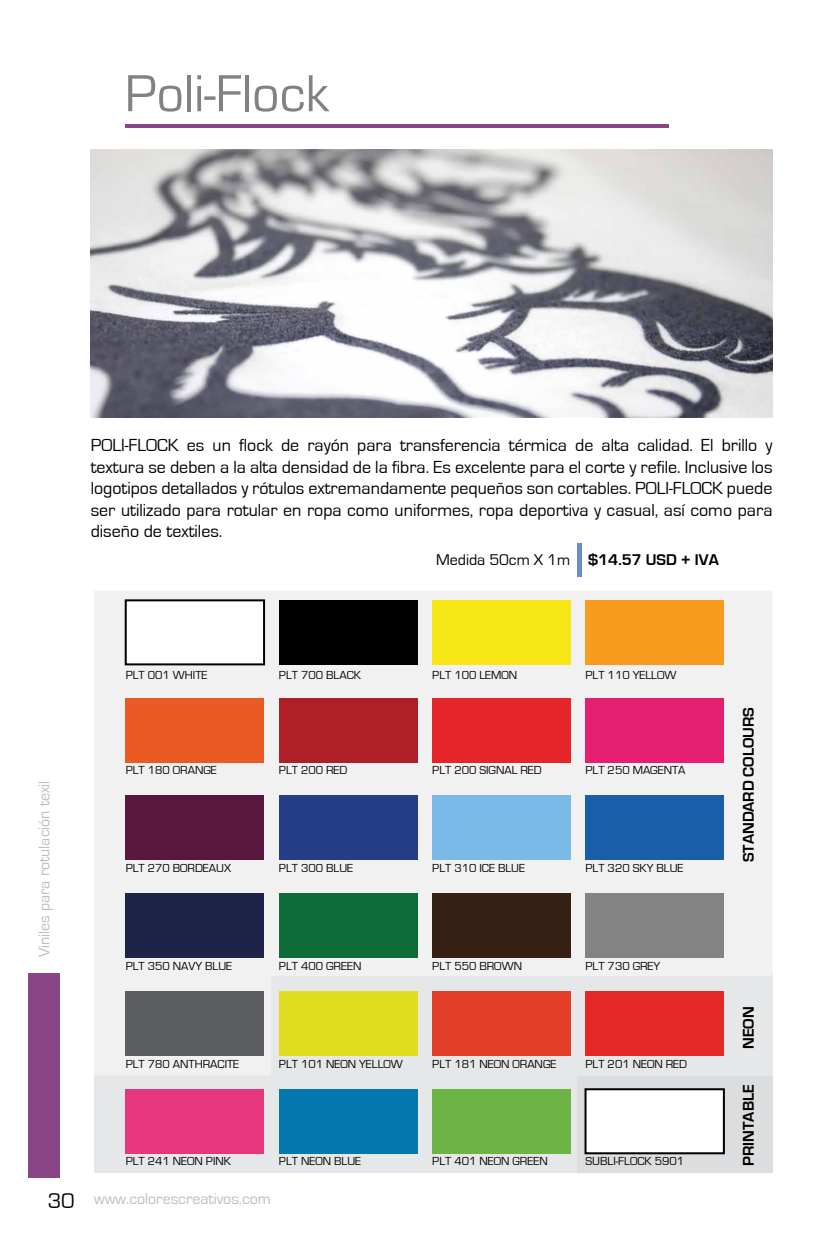
<style>
.page{position:relative;width:828px;height:1259px;background:#fff}
.page>*{position:absolute;margin:0;border:0;box-sizing:border-box;transform-origin:0 0}
.t1{font:54px "Eurostile";color:#808285}
.t2{font:18px/21.6px "Eurostile";color:#000;text-align:justify}
.t3{font:16px "Eurostile";color:#bcbec0}
.t4{font:700 16px "Eurostile";color:#000}
.t5{font:16px "Eurostile";color:#000}
.t6{font:12px "Eurostile";color:#000}
.s1{font-weight:700}
.s2{font-size:22px;color:#000}
</style>
<div class="page">
<div style="left:94px;top:972px;width:678px;height:201px;background:#e6e7e8"></div>
<div style="left:577px;top:1076px;width:195px;height:97px;background:#dcddde"></div>
<svg style="left:94px;top:591px;width:678px;height:484px;fill:#f1f1f2"></svg>
<div style="left:28px;top:972px;width:32px;height:205px;background:#894687"></div>
<hr style="left:125px;top:125px;width:543px;height:3px;background:#894687">
<img style="left:91px;top:149px;width:681px;height:268px">
<div style="left:125px;top:599px;width:140px;height:66px;background:#fff;border:2px solid #000"></div>
<div style="left:126px;top:698px;width:138px;height:64px;background:#e95a25"></div>
<div style="left:126px;top:796px;width:138px;height:64px;background:#5a173e"></div>
<div style="left:126px;top:893px;width:138px;height:64px;background:#1d2448"></div>
<div style="left:126px;top:991px;width:138px;height:64px;background:#5c5d61"></div>
<div style="left:126px;top:1089px;width:138px;height:64px;background:#e7367c"></div>
<div style="left:279px;top:600px;width:138px;height:64px;background:#000"></div>
<div style="left:279px;top:698px;width:138px;height:64px;background:#af1f28"></div>
<div style="left:279px;top:796px;width:138px;height:64px;background:#253d87"></div>
<div style="left:279px;top:893px;width:138px;height:64px;background:#0d6b37"></div>
<div style="left:279px;top:991px;width:138px;height:64px;background:#e0dd20"></div>
<div style="left:279px;top:1089px;width:138px;height:64px;background:#0377ae"></div>
<div style="left:432px;top:600px;width:138px;height:64px;background:#f7e716"></div>
<div style="left:432px;top:698px;width:138px;height:64px;background:#e4252a"></div>
<div style="left:432px;top:796px;width:138px;height:64px;background:#79bbe6"></div>
<div style="left:432px;top:893px;width:138px;height:64px;background:#361f13"></div>
<div style="left:432px;top:991px;width:138px;height:64px;background:#e43e26"></div>
<div style="left:432px;top:1089px;width:138px;height:64px;background:#6cb545"></div>
<div style="left:585px;top:600px;width:139px;height:64px;background:#f89b1f"></div>
<div style="left:585px;top:698px;width:139px;height:64px;background:#e52071"></div>
<div style="left:585px;top:796px;width:139px;height:64px;background:#195ea9"></div>
<div style="left:585px;top:893px;width:139px;height:64px;background:#838383"></div>
<div style="left:585px;top:991px;width:139px;height:64px;background:#e32827"></div>
<div style="left:585px;top:1089px;width:139px;height:64px;background:#fff"></div>
<div style="left:584px;top:1088px;width:141px;height:66px;border:2px solid #000"></div>
<hr style="left:577px;top:543px;width:4px;height:34px;background:#6c8cc7">
<h1 class="t1" style="left:125px;top:64px;width:206px">Poli-Flock</h1>
<p class="t2" style="left:91px;top:435px;width:683px">POLI-FLOCK es un flock de rayón para transferencia térmica de alta calidad. El brillo y textura se deben a la alta densidad de la fibra. Es excelente para el corte y refile. Inclusive los logotipos detallados y rótulos extremandamente pequeños son cortables. POLI-FLOCK puede ser utilizado para rotular en ropa como uniformes, ropa deportiva y casual, así como para diseño de textiles.</p>
<p class="t5" style="left:436px;top:551px;width:284px">Medida 50cm X 1m <span class="s1">$14.57 USD + IVA</span></p>
<p class="t6" style="left:126px;top:669px;width:83px">PLT 001 WHITE</p>
<p class="t6" style="left:279px;top:669px;width:84px">PLT 700 BLACK</p>
<p class="t6" style="left:432px;top:669px;width:86px">PLT 100 LEMON</p>
<p class="t6" style="left:585px;top:669px;width:92px">PLT 110 YELLOW</p>
<p class="t3" style="left:36px;top:957px;width:178px;rotate:-90deg">Viniles para rotulación texil</p>
<p class="t6" style="left:126px;top:764px;width:93px">PLT 180 ORANGE</p>
<p class="t6" style="left:126px;top:861px;width:107px">PLT 270 BORDEAUX</p>
<p class="t6" style="left:279px;top:764px;width:70px">PLT 200 RED</p>
<p class="t6" style="left:279px;top:861px;width:76px">PLT 300 BLUE</p>
<p class="t6" style="left:432px;top:764px;width:111px">PLT 200 SIGNAL RED</p>
<p class="t6" style="left:432px;top:861px;width:94px">PLT 310 ICE BLUE</p>
<p class="t6" style="left:585px;top:764px;width:101px">PLT 250 MAGENTA</p>
<p class="t6" style="left:585px;top:861px;width:99px">PLT 320 SKY BLUE</p>
<p class="t4" style="left:739px;top:862px;width:157px;rotate:-90deg">STANDARD COLOURS</p>
<p class="t6" style="left:126px;top:959px;width:108px">PLT 350 NAVY BLUE</p>
<p class="t6" style="left:279px;top:959px;width:84px">PLT 400 GREEN</p>
<p class="t6" style="left:432px;top:959px;width:91px">PLT 550 BROWN</p>
<p class="t6" style="left:585px;top:959px;width:76px">PLT 730 GREY</p>
<p class="t4" style="left:739px;top:1049px;width:44px;rotate:-90deg">NEON</p>
<p class="t6" style="left:126px;top:1057px;width:115px">PLT 780 ANTHRACITE</p>
<p class="t6" style="left:279px;top:1057px;width:125px">PLT 101 NEON YELLOW</p>
<p class="t6" style="left:432px;top:1057px;width:126px">PLT 181 NEON ORANGE</p>
<p class="t6" style="left:585px;top:1057px;width:103px">PLT 201 NEON RED</p>
<p class="t6" style="left:126px;top:1155px;width:107px">PLT 241 NEON PINK</p>
<p class="t6" style="left:279px;top:1155px;width:84px">PLT NEON BLUE</p>
<p class="t6" style="left:432px;top:1155px;width:117px">PLT 401 NEON GREEN</p>
<p class="t6" style="left:585px;top:1155px;width:100px">SUBLI-FLOCK 5901</p>
<p class="t4" style="left:739px;top:1165px;width:83px;rotate:-90deg">PRINTABLE</p>
<p class="t3" style="left:48px;top:1190px;width:225px"><span class="s2">30</span> www.colorescreativos.com</p>
</div>
